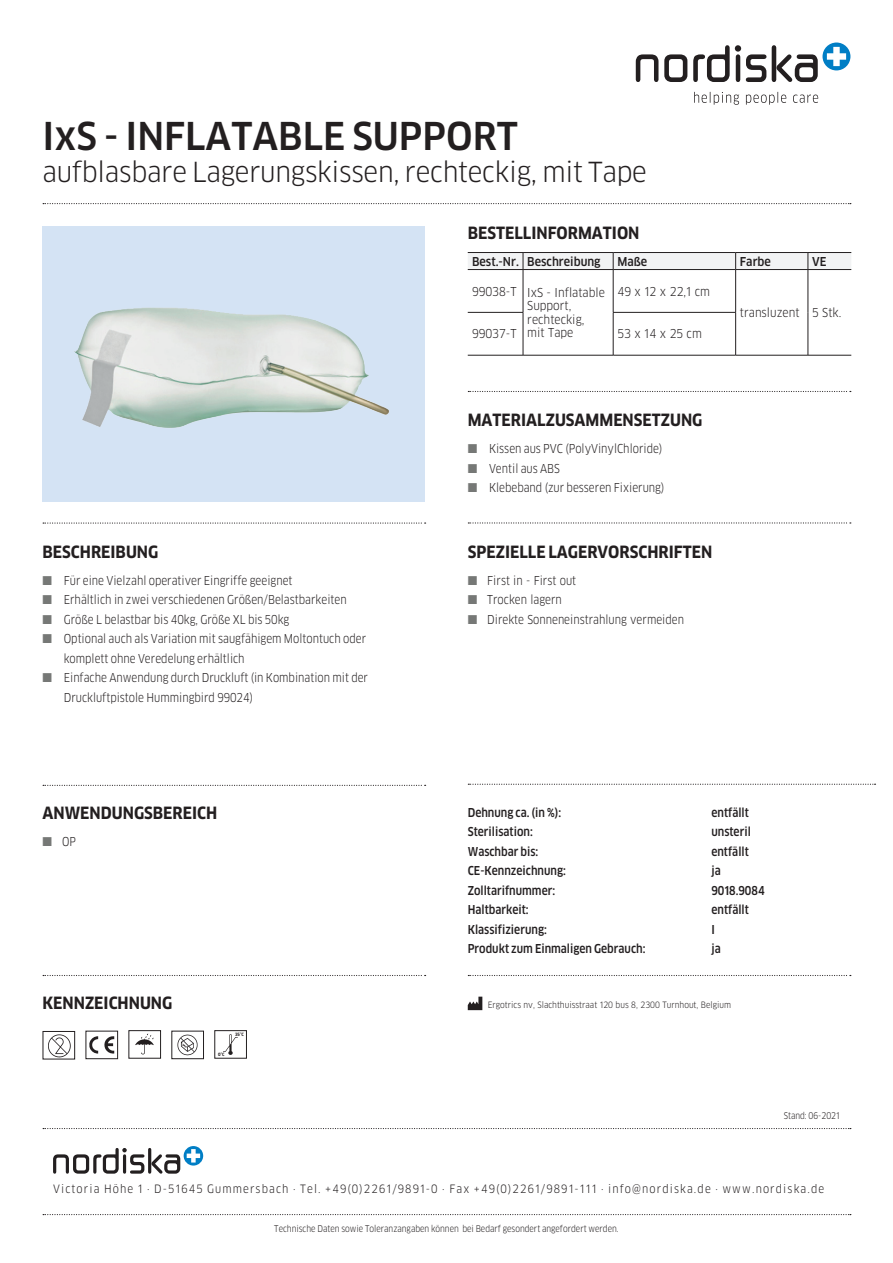
<style>
.page{position:relative;width:893px;height:1263px;background:#fff}
.page>*{position:absolute;margin:0;border:0;box-sizing:border-box;transform-origin:0 0}
.t1{font:500 37.5px "Clan Narrow LF";color:#231f20;scale:1.05 1}
.t2{font:27px "Clan Narrow LF";letter-spacing:-.01em;color:#231f20;scale:1.05 1}
.t3{font:700 16.5px "Clan Narrow LF";color:#231f20}
.t4{font:12px/19.5px "Clan Narrow LF";color:#231f20;scale:.95 1}
.t5{font:500 12px "Clan Narrow LF";color:#231f20;scale:.95 1}
.t6{font:12px/13.5px "Clan Narrow LF";color:#231f20}
.t7{font:500 12px "Clan Narrow LF";color:#231f20}
.t8{font:12px "Clan Narrow LF";color:#231f20;scale:.93 1}
.t9{font:11.25px "Clan Narrow LF";letter-spacing:.1em;color:#231f20}
.t10{font:9px "Clan Narrow LF";color:#231f20;scale:.95 1}
.t11{font:8.55px "Clan Narrow LF";color:#231f20}
.t12{font:700 4.35px "Clan Narrow LF";color:#231f20}
.s1{font-family:"European Pi Three";color:#767876}
</style>
<div class="page">
<div style="left:43px;top:226px;width:382px;height:276px;background:#d4e3f4"></div>
<hr style="left:523px;top:270px;width:1px;height:42px;background:#231f20">
<hr style="left:613px;top:270px;width:1px;height:42px;background:#231f20">
<hr style="left:735px;top:270px;width:1px;height:42px;background:#231f20">
<hr style="left:468px;top:312px;width:55px;height:1px;background:#231f20">
<hr style="left:523px;top:313px;width:1px;height:42px;background:#231f20">
<hr style="left:613px;top:312px;width:123px;height:1px;background:#231f20">
<hr style="left:613px;top:313px;width:1px;height:42px;background:#231f20">
<hr style="left:735px;top:313px;width:1px;height:42px;background:#231f20">
<hr style="left:468px;top:355px;width:55px;height:1px;background:#231f20">
<hr style="left:523px;top:355px;width:90px;height:1px;background:#231f20">
<hr style="left:613px;top:355px;width:123px;height:1px;background:#231f20">
<hr style="left:736px;top:355px;width:72px;height:1px;background:#231f20">
<hr style="left:808px;top:355px;width:43px;height:1px;background:#231f20">
<svg style="left:468px;top:252px;width:383px;height:18px"></svg>
<hr style="left:808px;top:270px;width:1px;height:42px;background:#231f20">
<hr style="left:808px;top:312px;width:1px;height:43px;background:#231f20">
<svg style="left:43px;top:203px;width:808px;height:1px"></svg>
<svg style="left:43px;top:522px;width:383px;height:2px"></svg>
<svg style="left:468px;top:391px;width:383px;height:1px"></svg>
<svg style="left:468px;top:522px;width:383px;height:1px"></svg>
<svg style="left:468px;top:784px;width:407px;height:1px"></svg>
<svg style="left:43px;top:785px;width:383px;height:1px"></svg>
<svg style="left:43px;top:1214px;width:808px;height:1px"></svg>
<svg style="left:53px;top:1148px;width:91px;height:26px"></svg>
<hr style="left:148px;top:1148px;width:3px;height:26px;background:#231f20;border-radius:2px">
<svg style="left:151px;top:1154px;width:29px;height:20px"></svg>
<svg style="left:184px;top:1146px;width:19px;height:19px"></svg>
<svg style="left:187px;top:1149px;width:13px;height:13px"></svg>
<svg style="left:636px;top:54px;width:22px;height:28px"></svg>
<svg style="left:664px;top:54px;width:23px;height:28px"></svg>
<div style="left:735px;top:45px;width:6px;height:7px;background:#231f20;border-radius:50%"></div>
<hr style="left:736px;top:54px;width:4px;height:28px;background:#231f20;border-radius:2px">
<svg style="left:746px;top:54px;width:20px;height:28px"></svg>
<svg style="left:693px;top:45px;width:37px;height:37px"></svg>
<hr style="left:772px;top:45px;width:4px;height:37px;background:#231f20;border-radius:2px">
<svg style="left:776px;top:53px;width:42px;height:29px"></svg>
<svg style="left:822px;top:43px;width:28px;height:27px"></svg>
<svg style="left:827px;top:47px;width:19px;height:19px"></svg>
<svg style="left:694px;top:92px;width:124px;height:13px"></svg>
<svg style="left:43px;top:1128px;width:808px;height:1px"></svg>
<svg style="left:43px;top:975px;width:383px;height:1px"></svg>
<svg style="left:468px;top:975px;width:383px;height:1px"></svg>
<svg style="left:468px;top:997px;width:14px;height:13px"></svg>
<div style="left:85px;top:1031px;width:33px;height:28px;border:1px solid #231f20"></div>
<svg style="left:89px;top:1036px;width:9px;height:18px"></svg>
<svg style="left:104px;top:1036px;width:10px;height:18px"></svg>
<div style="left:214px;top:1030px;width:33px;height:29px;border:1px solid #231f20"></div>
<img style="left:224px;top:1034px;width:13px;height:21px">
<img style="left:48px;top:1034px;width:23px;height:23px">
<div style="left:43px;top:1031px;width:32px;height:28px;border:1px solid #231f20"></div>
<img style="left:135px;top:1033px;width:19px;height:22px">
<img style="left:177px;top:1034px;width:21px;height:22px">
<div style="left:128px;top:1030px;width:33px;height:29px;border:1px solid #231f20"></div>
<div style="left:171px;top:1031px;width:33px;height:28px;border:1px solid #231f20"></div>
<img style="left:74px;top:307px;width:315px;height:121px">
<h1 class="t1" style="left:43px;top:113px;width:454px">IxS - INFLATABLE SUPPORT</h1>
<h2 class="t2" style="left:43px;top:155px;width:577px">aufblasbare Lagerungskissen, rechteckig, mit Tape</h2>
<h3 class="t3" style="left:468px;top:222px;width:173px">BESTELLINFORMATION</h3>
<p class="t7" style="left:472px;top:254px;width:130px">Best.-Nr. Beschreibung</p>
<p class="t7" style="left:617px;top:254px;width:31px">Maße</p>
<p class="t7" style="left:740px;top:254px;width:33px">Farbe</p>
<p class="t7" style="left:812px;top:254px;width:16px">VE</p>
<p class="t6" style="left:527px;top:286px;width:79px;text-indent:-55px">99038-T IxS - Inflatable<br>Support, rechteckig,<br>mit Tape</p>
<p class="t6" style="left:617px;top:285px;width:94px">49 x 12 x 22,1 cm</p>
<p class="t6" style="left:740px;top:306px;width:103px">transluzent 5 Stk.</p>
<p class="t6" style="left:472px;top:327px;width:46px">99037-T</p>
<p class="t6" style="left:617px;top:327px;width:86px">53 x 14 x 25 cm</p>
<h3 class="t3" style="left:43px;top:541px;width:117px">BESCHREIBUNG</h3>
<p class="t4" style="left:43px;top:571px;width:265px"><span class="s1">M</span> Für eine Vielzahl operativer Eingriffe geeignet</p>
<p class="t4" style="left:43px;top:590px;width:322px"><span class="s1">M</span> Erhältlich in zwei verschiedenen Größen/Belastbarkeiten</p>
<p class="t4" style="left:43px;top:610px;width:261px"><span class="s1">M</span> Größe L belastbar bis 40kg, Größe XL bis 50kg</p>
<p class="t4" style="left:43px;top:629px;width:342px"><span class="s1">M</span> Optional auch als Variation mit saugfähigem Moltontuch oder</p>
<p class="t4" style="left:64px;top:649px;width:192px">komplett ohne Veredelung erhältlich</p>
<p class="t4" style="left:43px;top:668px;width:344px"><span class="s1">M</span> Einfache Anwendung durch Druckluft (in Kombination mit der</p>
<p class="t4" style="left:64px;top:688px;width:201px">Druckluftpistole Hummingbird 99024)</p>
<h3 class="t3" style="left:43px;top:803px;width:176px">ANWENDUNGSBEREICH</h3>
<p class="t8" style="left:43px;top:834px;width:37px"><span class="s1">M</span> OP</p>
<h3 class="t3" style="left:468px;top:410px;width:236px">MATERIALZUSAMMENSETZUNG</h3>
<p class="t4" style="left:468px;top:439px;width:208px"><span class="s1">M</span> Kissen aus PVC (PolyVinylChloride)<br><span class="s1">M</span> Ventil aus ABS<br><span class="s1">M</span> Klebeband (zur besseren Fixierung)</p>
<h3 class="t3" style="left:468px;top:541px;width:246px">SPEZIELLE LAGERVORSCHRIFTEN</h3>
<p class="t4" style="left:468px;top:571px;width:229px"><span class="s1">M</span> First in - First out<br><span class="s1">M</span> Trocken lagern<br><span class="s1">M</span> Direkte Sonneneinstrahlung vermeiden</p>
<p class="t5" style="left:468px;top:805px;width:100px">Dehnung ca. (in %):</p>
<p class="t5" style="left:711px;top:805px;width:41px">entfällt</p>
<p class="t5" style="left:468px;top:824px;width:70px">Sterilisation:</p>
<p class="t5" style="left:711px;top:824px;width:43px">unsteril</p>
<p class="t5" style="left:468px;top:844px;width:76px">Waschbar bis:</p>
<p class="t5" style="left:711px;top:844px;width:41px">entfällt</p>
<p class="t5" style="left:468px;top:863px;width:105px">CE-Kennzeichnung:</p>
<p class="t5" style="left:711px;top:863px;width:11px">ja</p>
<p class="t5" style="left:468px;top:883px;width:94px">Zolltarifnummer:</p>
<p class="t5" style="left:711px;top:883px;width:58px">9018.9084</p>
<p class="t5" style="left:468px;top:902px;width:66px">Haltbarkeit:</p>
<p class="t5" style="left:711px;top:902px;width:41px">entfällt</p>
<p class="t5" style="left:468px;top:922px;width:85px">Klassifizierung:</p>
<p class="t5" style="left:711px;top:922px;width:5px">I</p>
<p class="t5" style="left:468px;top:941px;width:189px">Produkt zum Einmaligen Gebrauch:</p>
<p class="t5" style="left:711px;top:941px;width:11px">ja</p>
<h3 class="t3" style="left:43px;top:993px;width:131px">KENNZEICHNUNG</h3>
<p class="t11" style="left:488px;top:999px;width:245px">Ergotrics nv, Slachthuisstraat 120 bus 8, 2300 Turnhout, Belgium</p>
<p class="t12" style="left:218px;top:1052px;width:8px">0°C</p>
<p class="t12" style="left:235px;top:1032px;width:10px">35°C</p>
<p class="t10" style="left:784px;top:1110px;width:61px">Stand: 06-2021</p>
<p class="t9" style="left:53px;top:1182px;width:773px">Victoria Höhe 1 . D-51645 Gummersbach . Tel. +49(0)2261/9891-0 . Fax +49(0)2261/9891-111 . info@nordiska.de . www.nordiska.de</p>
<p class="t10" style="left:274px;top:1223px;width:364px">Technische Daten sowie Toleranzangaben können bei Bedarf gesondert angefordert werden.</p>
</div>
